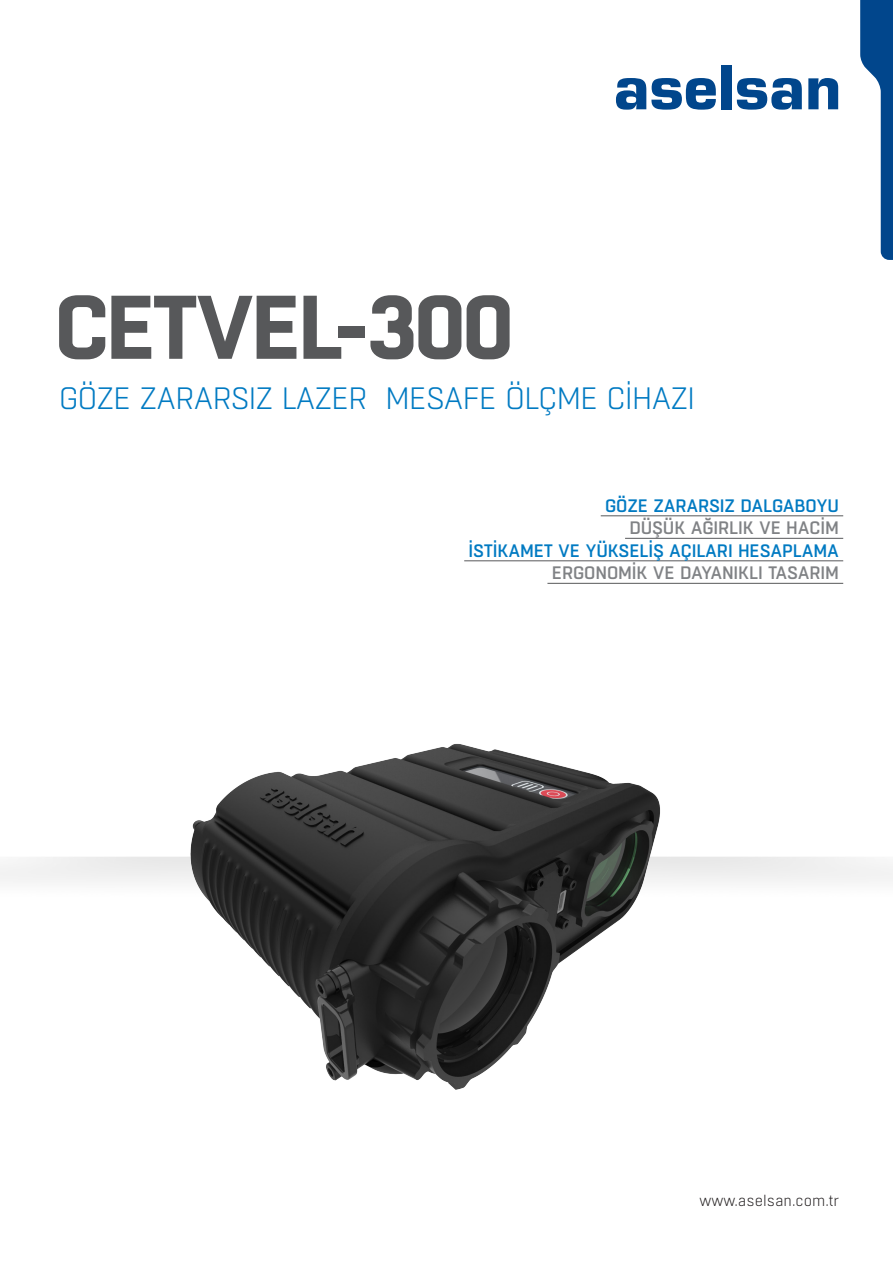
<style>
.page{position:relative;width:893px;height:1263px;background:#fff}
.page>*{position:absolute;margin:0;border:0;box-sizing:border-box;transform-origin:0 0}
.t1{font:700 90px "Boxed";letter-spacing:-.04em;color:#57585a}
.t2{font:300 30.9px "Boxed";letter-spacing:-.04em;color:#007ac2}
.t3{font:500 18px "Boxed";letter-spacing:-.01em;color:#007ac2}
.t4{font:500 18px "Boxed";letter-spacing:-.01em;color:#808285}
.t5{font:300 15px "Boxed";color:#231f20}
</style>
<div class="page">
<svg style="left:616px;top:78px;width:100px;height:32px"></svg>
<div style="left:721px;top:65px;width:10px;height:44px;background:#01468c"></div>
<svg style="left:737px;top:78px;width:65px;height:32px"></svg>
<svg style="left:808px;top:78px;width:30px;height:31px"></svg>
<svg style="left:860px;top:0;width:33px;height:260px"></svg>
<hr style="left:601px;top:515px;width:242px;height:1px;background:#57585a">
<hr style="left:625px;top:538px;width:218px;height:1px;background:#57585a">
<hr style="left:464px;top:560px;width:379px;height:1px;background:#57585a">
<img style="left:58px;top:743px;width:711px;height:347px">
<p class="t1" style="left:55px;top:267px;width:461px">CETVEL-300</p>
<p class="t2" style="left:59px;top:379px;width:638px">GÖZE ZARARSIZ LAZER MESAFE ÖLÇME CİHAZI</p>
<p class="t3" style="left:605px;top:494px;width:235px">GÖZE ZARARSIZ DALGABOYU</p>
<p class="t4" style="left:629px;top:516px;width:211px">DÜŞÜK AĞIRLIK VE HACİM</p>
<p class="t3" style="left:469px;top:539px;width:372px">İSTİKAMET VE YÜKSELİŞ AÇILARI HESAPLAMA</p>
<p class="t4" style="left:552px;top:561px;width:289px">ERGONOMİK VE DAYANIKLI TASARIM</p>
<p class="t5" style="left:700px;top:1191px;width:141px">www.aselsan.com.tr</p>
</div>
